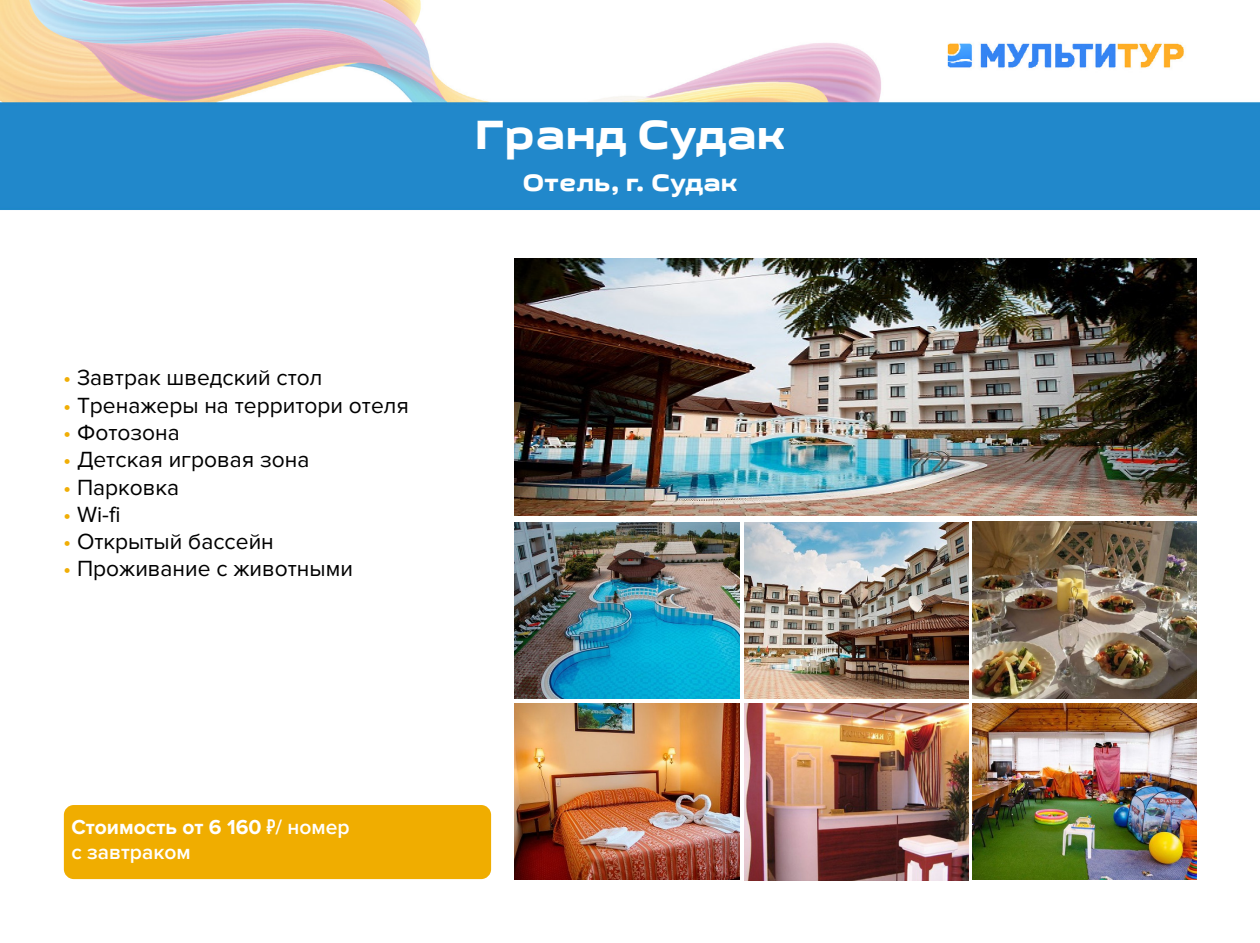
<style>
.page{position:relative;width:1260px;height:943px;background:#fff}
.page>*{position:absolute;margin:0;border:0;box-sizing:border-box;transform-origin:0 0}
.t1{font:42px "Get Vo IP Grotesque";color:#fff}
.t2{font:24.5px "Get Vo IP Grotesque";color:#fff}
.t3{font:22.75px "Proxima Nova";color:#000}
.t4{font:600 21px/25.2px "Proxima Nova";color:#fff}
.s1{color:#f0ae06}
.s2{font-weight:700}
.s3{font-family:"PT Rouble Sans";font-weight:400}
</style>
<div class="page">
<img style="left:0;top:0;width:1260px;height:881px">
<img style="left:515px;top:258px;width:682px;height:257px">
<img style="left:515px;top:522px;width:224px;height:176px">
<img style="left:515px;top:703px;width:224px;height:177px">
<img style="left:744px;top:522px;width:225px;height:176px">
<img style="left:973px;top:522px;width:224px;height:176px">
<img style="left:744px;top:703px;width:225px;height:177px">
<img style="left:973px;top:703px;width:224px;height:177px">
<div style="left:64px;top:805px;width:427px;height:74px;background:#f0ad00;border-radius:10px"></div>
<p class="t3" style="left:63px;top:364px;width:261px"><span class="s1">•</span> Завтрак шведский стол</p>
<p class="t3" style="left:63px;top:392px;width:347px"><span class="s1">•</span> Тренажеры на территори отеля</p>
<p class="t3" style="left:63px;top:419px;width:118px"><span class="s1">•</span> Фотозона</p>
<p class="t3" style="left:63px;top:446px;width:248px"><span class="s1">•</span> Детская игровая зона</p>
<p class="t3" style="left:63px;top:474px;width:118px"><span class="s1">•</span> Парковка</p>
<p class="t3" style="left:63px;top:501px;width:59px"><span class="s1">•</span> Wi-fi</p>
<p class="t3" style="left:63px;top:528px;width:212px"><span class="s1">•</span> Открытый бассейн</p>
<p class="t3" style="left:63px;top:556px;width:291px"><span class="s1">•</span> Проживание с животными</p>
<h1 class="t1" style="left:475px;top:109px;width:312px">Гранд Судак</h1>
<p class="t2" style="left:523px;top:168px;width:216px">Отель, г. Судак</p>
<p class="t4" style="left:71px;top:814px;width:280px"><span class="s2">Стоимость от 6 160</span> <span class="s3">т</span>/ номер с завтраком</p>
</div>
